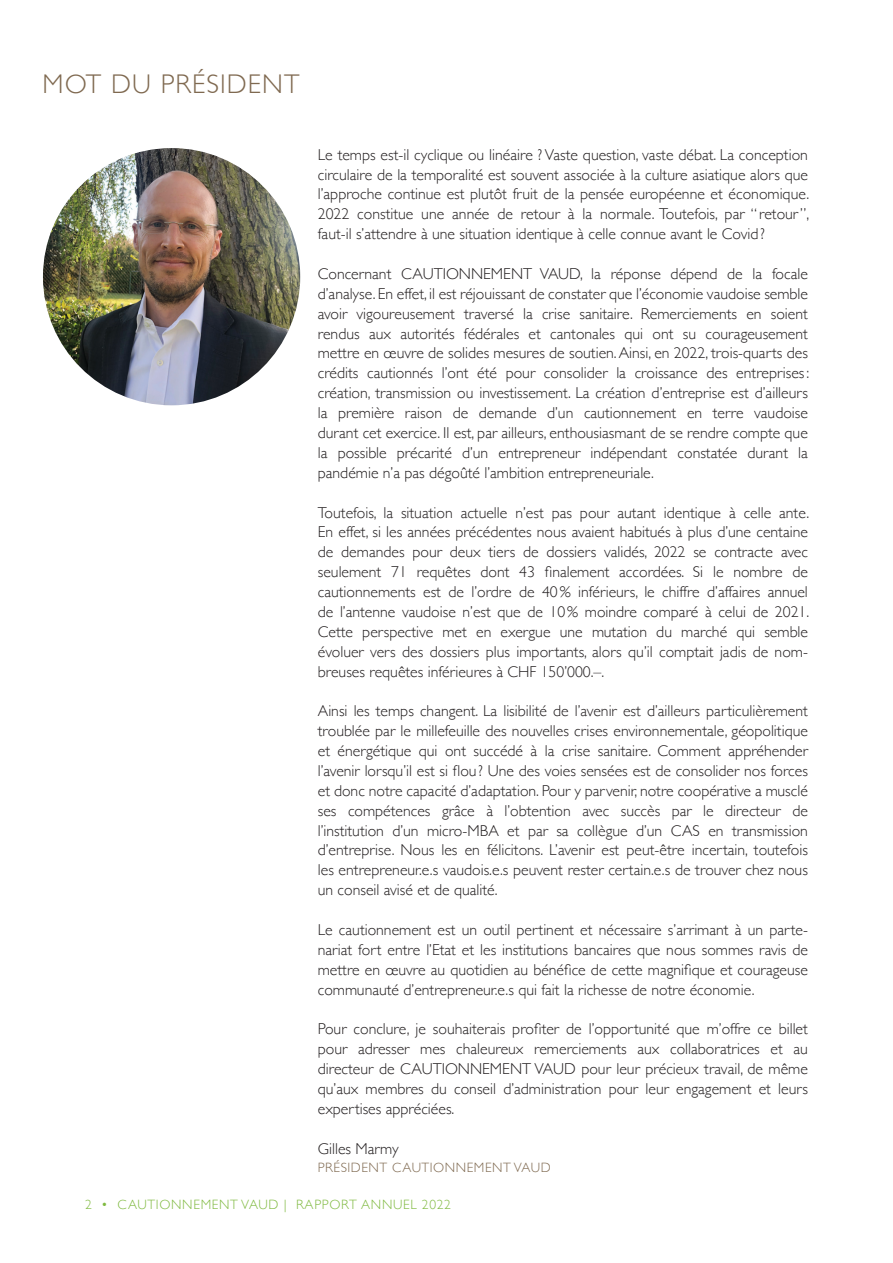
<style>
.page{position:relative;width:893px;height:1263px;background:#fff}
.page>*{position:absolute;margin:0;border:0;box-sizing:border-box;transform-origin:0 0}
.TITRE{font:300 27px "Gill Sans";letter-spacing:.04em;color:#7f6950}
.texte_sans_espace{font:300 15.75px/19.8px "Gill Sans";color:#231f20}
.texte{font:300 15.75px "Gill Sans";color:#231f20}
.pagination{font:300 13.5px "Gill Sans";letter-spacing:.05em;color:#80ba41}
.fonction{font:300 13.5px "Gill Sans";letter-spacing:.04em;color:#7f6950}
</style>
<div class="page">
<img style="left:43px;top:148px;width:257px;height:257px;border-radius:129px">
<p class="TITRE" style="left:43px;top:63px;width:259px">MOT DU PRÉSIDENT</p>
<p class="texte_sans_espace" style="left:318px;top:144px;width:493px;text-align:justify">Le temps est-il cyclique ou linéaire ? Vaste question, vaste débat. La conception circulaire de la temporalité est souvent associée à la culture asiatique alors que l’approche continue est plutôt fruit de la pensée européenne et économique.</p>
<p class="texte_sans_espace" style="left:318px;top:204px;width:493px">2022 constitue une année de retour à la normale. Toutefois, par “retour”,</p>
<p class="texte_sans_espace" style="left:318px;top:223px;width:449px">faut-il s’attendre à une situation identique à celle connue avant le Covid?</p>
<p class="texte_sans_espace" style="left:318px;top:263px;width:492px">Concernant CAUTIONNEMENT VAUD, la réponse dépend de la focale</p>
<p class="texte_sans_espace" style="left:318px;top:283px;width:492px">d’analyse. En effet, il est réjouissant de constater que l’économie vaudoise semble avoir vigoureusement traversé la crise sanitaire. Remerciements en soient</p>
<p class="texte_sans_espace" style="left:318px;top:323px;width:492px">rendus aux autorités fédérales et cantonales qui ont su courageusement mettre en œuvre de solides mesures de soutien. Ainsi, en 2022, trois-quarts des</p>
<p class="texte_sans_espace" style="left:318px;top:363px;width:493px">crédits cautionnés l’ont été pour consolider la croissance des entreprises:</p>
<p class="texte_sans_espace" style="left:318px;top:382px;width:492px">création, transmission ou investissement. La création d’entreprise est d’ailleurs</p>
<p class="texte_sans_espace" style="left:318px;top:402px;width:492px">la première raison de demande d’un cautionnement en terre vaudoise</p>
<p class="texte_sans_espace" style="left:318px;top:422px;width:492px">durant cet exercice. Il est, par ailleurs, enthousiasmant de se rendre compte que</p>
<p class="texte_sans_espace" style="left:318px;top:442px;width:492px">la possible précarité d’un entrepreneur indépendant constatée durant la</p>
<p class="texte_sans_espace" style="left:318px;top:462px;width:338px">pandémie n’a pas dégoûté l’ambition entrepreneuriale.</p>
<p class="texte_sans_espace" style="left:318px;top:502px;width:493px">Toutefois, la situation actuelle n’est pas pour autant identique à celle ante.</p>
<p class="texte_sans_espace" style="left:318px;top:522px;width:492px">En effet, si les années précédentes nous avaient habitués à plus d’une centaine de demandes pour deux tiers de dossiers validés, 2022 se contracte avec</p>
<p class="texte_sans_espace" style="left:318px;top:561px;width:492px">seulement 71 requêtes dont 43 finalement accordées. Si le nombre de</p>
<p class="texte_sans_espace" style="left:318px;top:581px;width:492px">cautionnements est de l’ordre de 40% inférieurs, le chiffre d’affaires annuel</p>
<p class="texte_sans_espace" style="left:318px;top:601px;width:493px">de l’antenne vaudoise n’est que de 10% moindre comparé à celui de 2021.</p>
<p class="texte_sans_espace" style="left:318px;top:621px;width:492px">Cette perspective met en exergue une mutation du marché qui semble</p>
<p class="texte_sans_espace" style="left:318px;top:641px;width:492px">évoluer vers des dossiers plus importants, alors qu’il comptait jadis de nom&shy;breuses requêtes inférieures à CHF 150’000.–.</p>
<p class="texte_sans_espace" style="left:318px;top:700px;width:492px;text-align:justify">Ainsi les temps changent. La lisibilité de l’avenir est d’ailleurs particulièrement troublée par le millefeuille des nouvelles crises environnementale, géopolitique et énergétique qui ont succédé à la crise sanitaire. Comment appréhender</p>
<p class="texte_sans_espace" style="left:318px;top:760px;width:492px">l’avenir lorsqu’il est si flou ? Une des voies sensées est de consolider nos forces</p>
<p class="texte_sans_espace" style="left:318px;top:780px;width:492px">et donc notre capacité d’adaptation. Pour y parvenir, notre coopérative a musclé</p>
<p class="texte_sans_espace" style="left:318px;top:800px;width:492px">ses compétences grâce à l’obtention avec succès par le directeur de</p>
<p class="texte_sans_espace" style="left:318px;top:820px;width:492px">l’institution d’un micro-MBA et par sa collègue d’un CAS en transmission</p>
<p class="texte_sans_espace" style="left:318px;top:840px;width:492px">d’entreprise. Nous les en félicitons. L’avenir est peut-être incertain, toutefois</p>
<p class="texte_sans_espace" style="left:318px;top:859px;width:492px">les entrepreneur.e.s vaudois.e.s peuvent rester certain.e.s de trouver chez nous un conseil avisé et de qualité.</p>
<p class="texte_sans_espace" style="left:318px;top:919px;width:492px;text-align:justify">Le cautionnement est un outil pertinent et nécessaire s’arrimant à un parte&shy;nariat fort entre l’Etat et les institutions bancaires que nous sommes ravis de mettre en œuvre au quotidien au bénéfice de cette magnifique et courageuse</p>
<p class="texte_sans_espace" style="left:318px;top:979px;width:438px">communauté d’entrepreneur.e.s qui fait la richesse de notre économie.</p>
<p class="texte_sans_espace" style="left:318px;top:1018px;width:492px">Pour conclure, je souhaiterais profiter de l’opportunité que m’offre ce billet</p>
<p class="texte_sans_espace" style="left:318px;top:1038px;width:492px">pour adresser mes chaleureux remerciements aux collaboratrices et au</p>
<p class="texte_sans_espace" style="left:318px;top:1058px;width:492px">directeur de CAUTIONNEMENT VAUD pour leur précieux travail, de même qu’aux membres du conseil d’administration pour leur engagement et leurs</p>
<p class="texte_sans_espace" style="left:318px;top:1098px;width:138px">expertises appréciées.</p>
<p class="texte" style="left:318px;top:1136px;width:82px">Gilles Marmy</p>
<p class="fonction" style="left:318px;top:1156px;width:234px">PRÉSIDENT CAUTIONNEMENT VAUD</p>
<p class="pagination" style="left:85px;top:1193px;width:367px">2 • CAUTIONNEMENT VAUD | RAPPORT ANNUEL 2022</p>
</div>
